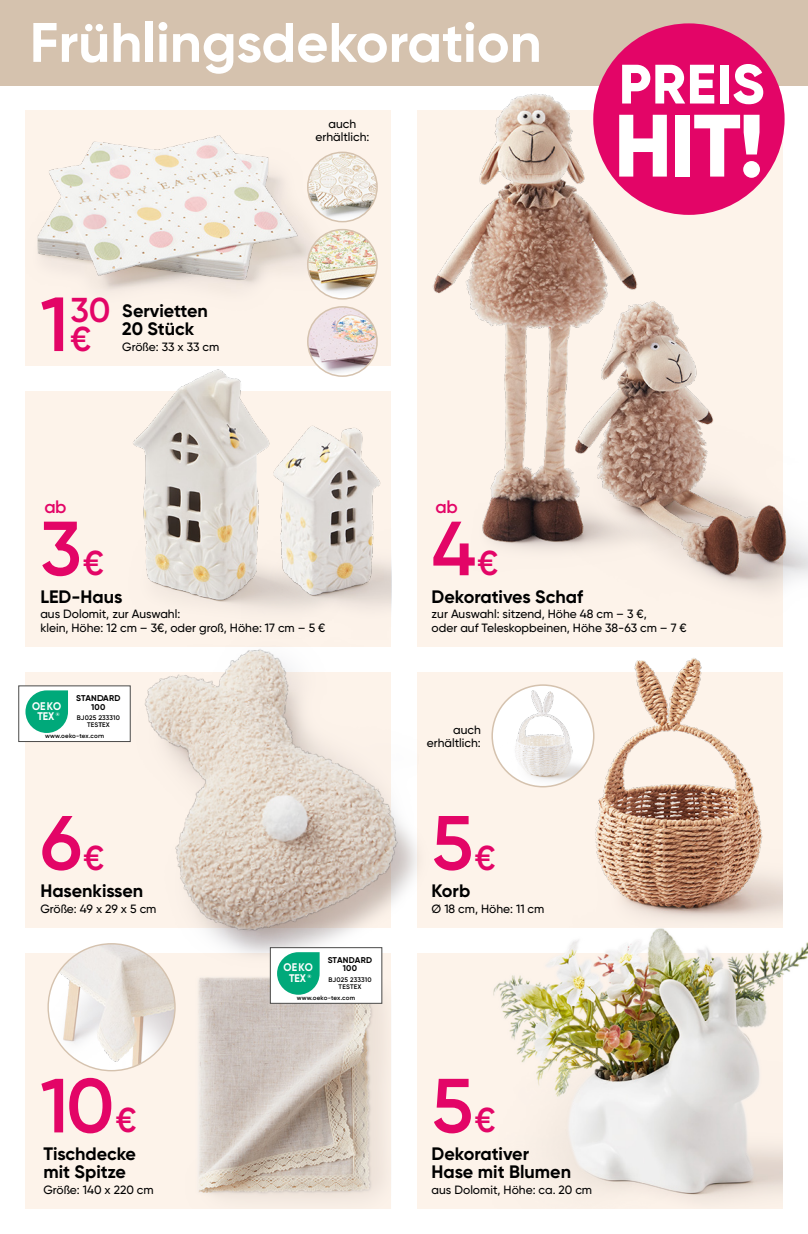
<style>
.page{position:relative;width:808px;height:1234px;background:#fff}
.page>*{position:absolute;margin:0;border:0;box-sizing:border-box;transform-origin:0 0}
.t1{font:800 88.2px "Gilroy";color:#fff}
.t2{font:600 76.5px "Gilroy";color:#e30567}
.t3{font:700 55.5px "Gilroy";color:#fff}
.t4{font:800 55.35px "Gilroy";letter-spacing:.01em;color:#fff}
.t5{font:600 34.5px/29.4px "Gilroy";color:#e30567;text-align:center}
.t6{font:700 18px/18px "Gilroy";color:#000}
.t7{font:600 18px "Gilroy";color:#e30567}
.t8{font:500 12px/13.5px "Gilroy";color:#000}
.t9{font:700 11.1px/10.9px "Gilroy";color:#fff;text-align:center;scale:.92 1}
.t10{font:700 8.4px/8.7px "Gilroy";letter-spacing:.03em;color:#000;text-align:center}
.t11{font:600 6.6px/6.6px "Gilroy";letter-spacing:.02em;color:#000;text-align:center}
.t12{font:600 6.3px "Gilroy";letter-spacing:.03em;color:#000}
.t13{font:700 4.95px "Gilroy";color:#fff}
.s1{font-size:76.5px}
.s2{font-size:34.5px}
</style>
<div class="page">
<div style="left:417px;top:111px;width:365px;height:535px;background:#fdf3ea"></div>
<div style="left:26px;top:391px;width:365px;height:255px;background:#fdf3ea"></div>
<div style="left:26px;top:111px;width:365px;height:255px;background:#fdf3ea"></div>
<div style="left:417px;top:672px;width:365px;height:255px;background:#fdf3ea"></div>
<div style="left:26px;top:672px;width:365px;height:255px;background:#fdf3ea"></div>
<div style="left:417px;top:952px;width:365px;height:256px;background:#fdf3ea"></div>
<div style="left:26px;top:952px;width:365px;height:256px;background:#fdf3ea"></div>
<div style="left:0;top:0;width:808px;height:85px;background:#d5c2ae"></div>
<div style="left:18px;top:685px;width:113px;height:56px;background:#fff"></div>
<div style="left:25px;top:690px;width:43px;height:42px;background:#00a97a;border-radius:21px"></div>
<img style="left:100px;top:605px;width:383px;height:388px">
<img style="left:186px;top:961px;width:205px;height:238px">
<img style="left:486px;top:914px;width:322px;height:295px">
<img style="left:37px;top:135px;width:302px;height:201px">
<img style="left:402px;top:71px;width:320px;height:479px">
<img style="left:570px;top:275px;width:238px;height:360px">
<img style="left:530px;top:646px;width:252px;height:281px">
<img style="left:115px;top:352px;width:249px;height:294px">
<img style="left:241px;top:401px;width:150px;height:239px">
<div style="left:270px;top:946px;width:112px;height:57px;background:#fff;border:1px solid #4a4a49"></div>
<div style="left:277px;top:951px;width:43px;height:43px;background:#00a97a;border-radius:21px"></div>
<div style="left:593px;top:23px;width:191px;height:192px;background:#e30567;border-radius:50%"></div>
<img style="left:492px;top:685px;width:102px;height:101px;border-radius:51px">
<div style="left:491px;top:684px;width:103px;height:103px;border:2px solid #d5c2ae;border-radius:50%"></div>
<img style="left:308px;top:152px;width:69px;height:69px;border-radius:35px">
<div style="left:307px;top:151px;width:71px;height:71px;border:2px solid #d5c2ae;border-radius:50%"></div>
<img style="left:308px;top:229px;width:69px;height:70px;border-radius:35px">
<div style="left:307px;top:229px;width:71px;height:70px;border:2px solid #d5c2ae;border-radius:50%"></div>
<img style="left:308px;top:307px;width:69px;height:69px;border-radius:35px">
<div style="left:307px;top:306px;width:71px;height:71px;border:2px solid #d5c2ae;border-radius:50%"></div>
<img style="left:48px;top:943px;width:127px;height:127px;border-radius:63px">
<h3 class="t3" style="left:30px;top:8px;width:513px">Frühlingsdekoration</h3>
<h3 class="t5" style="left:40px;top:294px;width:72px"><span class="s1">1</span>30 €</h3>
<h3 class="t6" style="left:122px;top:302px;width:87px">Servietten<br>20 Stück</h3>
<p class="t8" style="left:122px;top:340px;width:98px">Größe: 33 x 33 cm</p>
<h3 class="t7" style="left:44px;top:495px;width:24px">ab</h3>
<h2 class="t2" style="left:40px;top:501px;width:65px">3<span class="s2">€</span></h2>
<p class="t8" style="left:315px;top:117px;width:55px;text-align:center">auch erhältlich:</p>
<h3 class="t7" style="left:436px;top:495px;width:24px">ab</h3>
<h2 class="t2" style="left:432px;top:501px;width:68px">4<span class="s2">€</span></h2>
<h3 class="t4" style="left:619px;top:49px;width:147px">PREIS</h3>
<h1 class="t1" style="left:614px;top:90px;width:152px">HIT!</h1>
<h3 class="t6" style="left:40px;top:587px;width:84px">LED-Haus</h3>
<p class="t8" style="left:40px;top:607px;width:286px">aus Dolomit, zur Auswahl:<br>klein, Höhe: 12 cm – 3€, oder groß, Höhe: 17 cm – 5 €</p>
<p class="t10" style="left:76px;top:693px;width:46px">STANDARD<br>100</p>
<p class="t11" style="left:77px;top:714px;width:45px">BJ025 233310<br>TESTEX</p>
<p class="t12" style="left:45px;top:731px;width:60px">www.oeko-tex.com</p>
<p class="t9" style="left:32px;top:700px;width:33px">OEKO<br>TEX</p>
<p class="t13" style="left:56px;top:710px;width:5px">®</p>
<h2 class="t2" style="left:40px;top:795px;width:66px">6<span class="s2">€</span></h2>
<h3 class="t6" style="left:40px;top:881px;width:104px">Hasenkissen</h3>
<p class="t8" style="left:40px;top:901px;width:118px">Größe: 49 x 29 x 5 cm</p>
<p class="t10" style="left:328px;top:955px;width:46px">STANDARD<br>100</p>
<p class="t11" style="left:328px;top:976px;width:45px">BJ025 233310<br>TESTEX</p>
<p class="t12" style="left:297px;top:993px;width:60px">www.oeko-tex.com</p>
<p class="t9" style="left:284px;top:961px;width:33px">OEKO<br>TEX</p>
<p class="t13" style="left:307px;top:972px;width:5px">®</p>
<h3 class="t6" style="left:432px;top:587px;width:153px">Dekoratives Schaf</h3>
<p class="t8" style="left:432px;top:607px;width:257px">zur Auswahl: sitzend, Höhe 48 cm – 3 €,<br>oder auf Teleskopbeinen, Höhe 38-63 cm – 7 €</p>
<p class="t8" style="left:427px;top:722px;width:55px;text-align:right">auch erhältlich:</p>
<h2 class="t2" style="left:432px;top:795px;width:66px">5<span class="s2">€</span></h2>
<h3 class="t6" style="left:432px;top:881px;width:40px">Korb</h3>
<p class="t8" style="left:432px;top:901px;width:114px">Ø 18 cm, Höhe: 11 cm</p>
<h2 class="t2" style="left:40px;top:1057px;width:98px">10<span class="s2">€</span></h2>
<h2 class="t2" style="left:432px;top:1057px;width:66px">5<span class="s2">€</span></h2>
<h3 class="t6" style="left:43px;top:1144px;width:94px">Tischdecke mit Spitze</h3>
<p class="t8" style="left:43px;top:1182px;width:112px">Größe: 140 x 220 cm</p>
<h3 class="t6" style="left:432px;top:1144px;width:141px">Dekorativer<br>Hase mit Blumen</h3>
<p class="t8" style="left:432px;top:1182px;width:162px">aus Dolomit, Höhe: ca. 20 cm</p>
</div>
